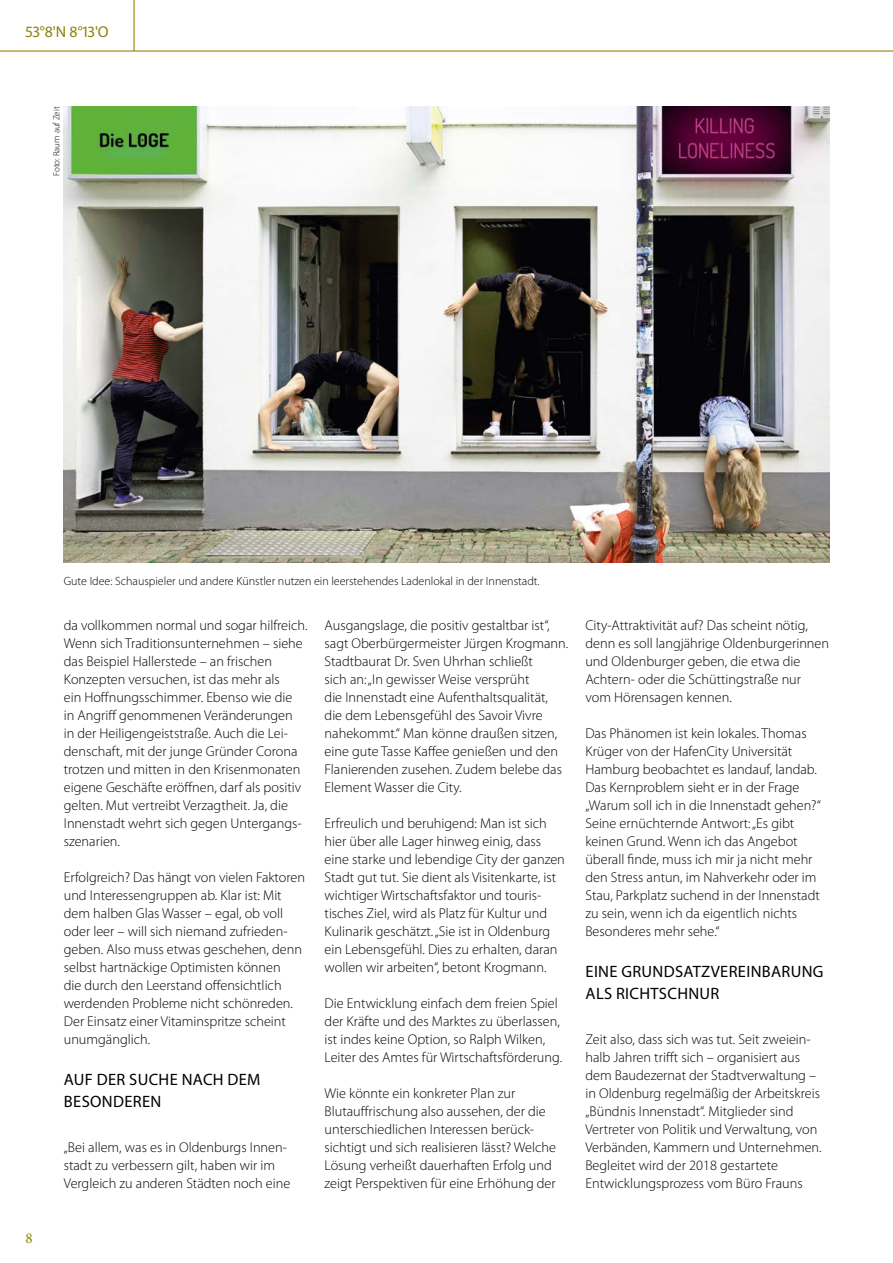
<style>
.page{position:relative;width:893px;height:1263px;background:#fff}
.page>*{position:absolute;margin:0;border:0;box-sizing:border-box;transform-origin:0 0}
.t1{font:16.5px/22.5px "Myriad Pro";letter-spacing:.02em;color:#000}
.t2{font:15.75px "Myriad Pro";color:#8b8200}
.t3{font:15px "Minion Pro";color:#8b8200}
.t4{font:300 14.25px/18px "Myriad Pro";color:#000}
.t5{font:300 12px "Myriad Pro";color:#000}
.t6{font:300 9px "Myriad Pro";color:#000}
</style>
<div class="page">
<img style="left:64px;top:107px;width:765px;height:456px">
<hr style="left:0;top:50px;width:893px;height:2px;background:#8b8200">
<hr style="left:134px;top:0;width:1px;height:51px;background:#8b8200">
<p class="t2" style="left:26px;top:22px;width:85px">53°8'N 8°13'O</p>
<p class="t6" style="left:51px;top:176px;width:71px;rotate:-90deg">Foto: Raum auf Zeit</p>
<p class="t3" style="left:26px;top:1228px;width:9px">8</p>
<p class="t5" style="left:64px;top:574px;width:477px">Gute Idee: Schauspieler und andere Künstler nutzen ein leerstehendes Ladenlokal in der Innenstadt.</p>
<p class="t4" style="left:64px;top:616px;width:245px">da vollkommen normal und sogar hilfreich.<br>Wenn sich Traditionsunternehmen – siehe das Beispiel Hallerstede – an frischen Konzepten versuchen, ist das mehr als<br>ein Hoffnungsschimmer. Ebenso wie die<br>in Angriff genommenen Veränderungen<br>in der Heiligengeiststraße. Auch die Lei&shy;denschaft, mit der junge Gründer Corona trotzen und mitten in den Krisenmonaten eigene Geschäfte eröffnen, darf als positiv gelten. Mut vertreibt Verzagtheit. Ja, die Innenstadt wehrt sich gegen Untergangs&shy;szenarien.</p>
<p class="t4" style="left:64px;top:868px;width:243px">Erfolgreich? Das hängt von vielen Faktoren und Interessengruppen ab. Klar ist: Mit dem halben Glas Wasser – egal, ob voll oder leer – will sich niemand zufrieden&shy;geben. Also muss etwas geschehen, denn selbst hartnäckige Optimisten können<br>die durch den Leerstand offensichtlich werdenden Probleme nicht schönreden.<br>Der Einsatz einer Vitaminspritze scheint unumgänglich.</p>
<h3 class="t1" style="left:64px;top:1067px;width:198px">AUF DER SUCHE NACH DEM<br>BESONDEREN</h3>
<p class="t4" style="left:64px;top:1138px;width:228px">„Bei allem, was es in Oldenburgs Innen&shy;stadt zu verbessern gilt, haben wir im<br>Vergleich zu anderen Städten noch eine</p>
<p class="t4" style="left:325px;top:616px;width:245px">Ausgangslage, die positiv gestaltbar ist“, sagt Oberbürgermeister Jürgen Krogmann.<br>Stadtbaurat Dr. Sven Uhrhan schließt<br>sich an: „In gewisser Weise versprüht<br>die Innenstadt eine Aufenthaltsqualität, die dem Lebensgefühl des Savoir Vivre nahekommt.“ Man könne draußen sitzen, eine gute Tasse Kaffee genießen und den Flanierenden zusehen. Zudem belebe das Element Wasser die City.</p>
<p class="t4" style="left:325px;top:814px;width:242px">Erfreulich und beruhigend: Man ist sich hier über alle Lager hinweg einig, dass eine starke und lebendige City der ganzen Stadt gut tut. Sie dient als Visitenkarte, ist wichtiger Wirtschaftsfaktor und touris&shy;tisches Ziel, wird als Platz für Kultur und Kulinarik geschätzt. „Sie ist in Oldenburg ein Lebensgefühl. Dies zu erhalten, daran wollen wir arbeiten“, betont Krogmann.</p>
<p class="t4" style="left:325px;top:994px;width:239px">Die Entwicklung einfach dem freien Spiel der Kräfte und des Marktes zu überlassen, ist indes keine Option, so Ralph Wilken, Leiter des Amtes für Wirtschaftsförderung.</p>
<p class="t4" style="left:325px;top:1084px;width:233px">Wie könnte ein konkreter Plan zur Blutauffrischung also aussehen, der die unterschiedlichen Interessen berück&shy;sichtigt und sich realisieren lässt? Welche Lösung verheißt dauerhaften Erfolg und zeigt Perspektiven für eine Erhöhung der</p>
<p class="t4" style="left:585px;top:616px;width:245px">City-Attraktivität auf? Das scheint nötig, denn es soll langjährige Oldenburgerinnen und Oldenburger geben, die etwa die Achtern- oder die Schüttingstraße nur vom Hörensagen kennen.</p>
<p class="t4" style="left:585px;top:724px;width:237px">Das Phänomen ist kein lokales. Thomas Krüger von der HafenCity Universität Hamburg beobachtet es landauf, landab.<br>Das Kernproblem sieht er in der Frage „Warum soll ich in die Innenstadt gehen?“ Seine ernüchternde Antwort: „Es gibt keinen Grund. Wenn ich das Angebot überall finde, muss ich mir ja nicht mehr den Stress antun, im Nahverkehr oder im Stau, Parkplatz suchend in der Innenstadt zu sein, wenn ich da eigentlich nichts Besonderes mehr sehe.“</p>
<h3 class="t1" style="left:586px;top:959px;width:240px">EINE GRUNDSATZVEREINBARUNG<br>ALS RICHTSCHNUR</h3>
<p class="t4" style="left:585px;top:1030px;width:238px">Zeit also, dass sich was tut. Seit zweiein&shy;halb Jahren trifft sich – organisiert aus dem Baudezernat der Stadtverwaltung – in Oldenburg regelmäßig der Arbeitskreis „Bündnis Innenstadt“. Mitglieder sind Vertreter von Politik und Verwaltung, von Verbänden, Kammern und Unternehmen.<br>Begleitet wird der 2018 gestartete Entwicklungsprozess vom Büro Frauns</p>
</div>
